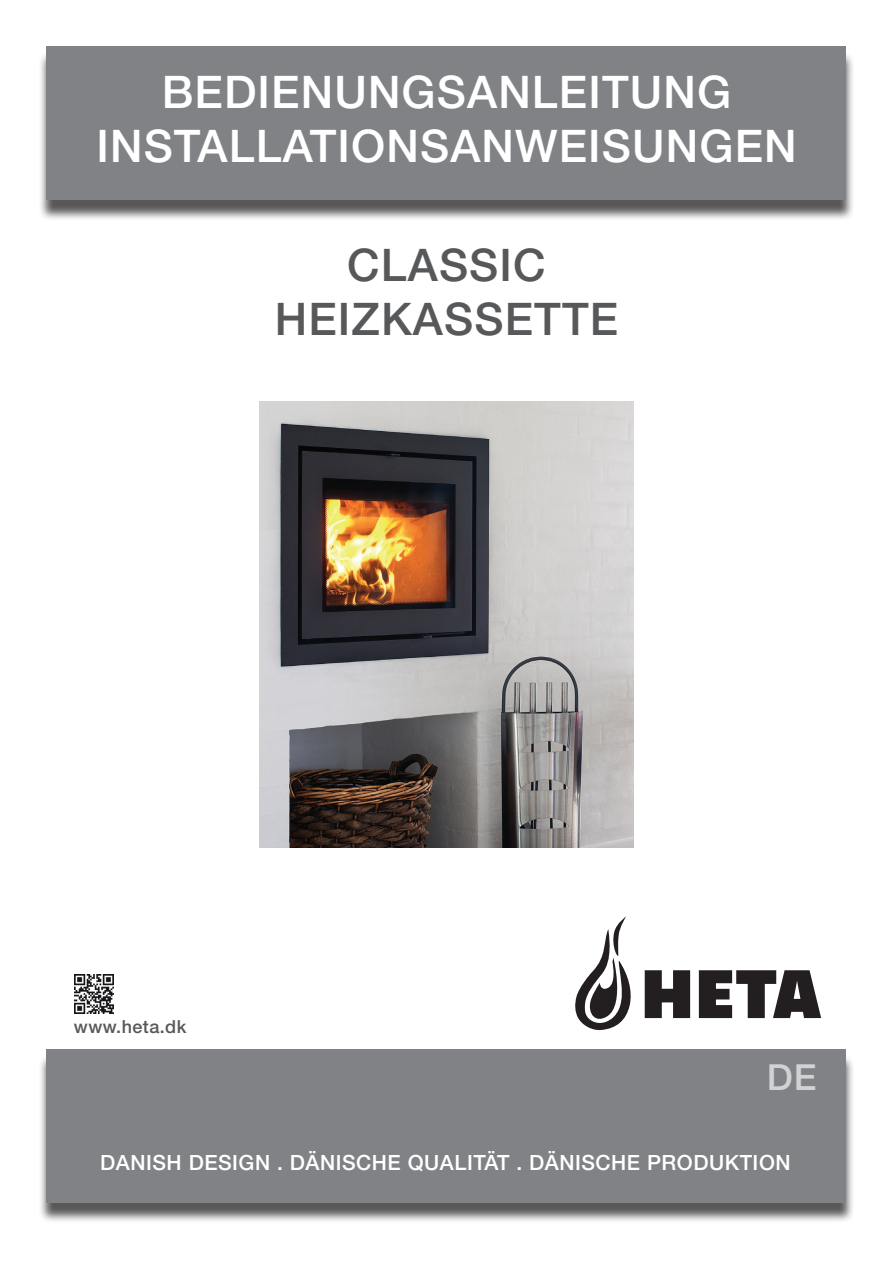
<style>
.page{position:relative;width:893px;height:1263px;background:#fff}
.page>*{position:absolute;margin:0;border:0;box-sizing:border-box;transform-origin:0 0}
.t1{font:500 45px/54px "Helvetica Neue LT Pro";letter-spacing:.025em;color:#fff;text-align:center}
.t2{font:500 45px/54px "Helvetica Neue LT Pro";letter-spacing:.025em;color:#57585a;text-align:center}
.t3{font:500 36px "Helvetica Neue LT Pro";color:#d1d2d4}
.t4{font:500 21px "Helvetica Neue LT Pro";letter-spacing:.025em;color:#fff}
.t5{font:500 18px "Helvetica Neue LT Pro";color:#57585a}
</style>
<div class="page">
<div style="left:38px;top:51px;width:816px;height:170px;background:#231f20;opacity:.75"></div>
<div style="left:47px;top:47px;width:799px;height:153px;background:#808285"></div>
<div style="left:38px;top:1054px;width:816px;height:169px;background:#231f20;opacity:.75"></div>
<div style="left:47px;top:1049px;width:799px;height:153px;background:#808285"></div>
<img style="left:75px;top:975px;width:38px;height:38px">
<svg style="left:575px;top:916px;width:56px;height:115px"></svg>
<svg style="left:645px;top:970px;width:45px;height:48px"></svg>
<svg style="left:699px;top:970px;width:122px;height:48px"></svg>
<img style="left:259px;top:402px;width:374px;height:445px">
<h1 class="t1" style="left:96px;top:64px;width:702px">BEDIENUNGSANLEITUNG<br>INSTALLATIONSANWEISUNGEN</h1>
<h1 class="t2" style="left:275px;top:237px;width:345px">CLASSIC<br>HEIZKASSETTE</h1>
<p class="t5" style="left:74px;top:1015px;width:114px">WWW.HETA.DK</p>
<h2 class="t3" style="left:767px;top:1055px;width:24px">DE</h2>
<p class="t4" style="left:100px;top:1150px;width:444px">DANISH DESIGN . DÄNISCHE QUALITÄT . DÄNISCHE</p>
<p class="t4" style="left:647px;top:1150px;width:46px">PRODU</p>
<p class="t4" style="left:725px;top:1150px;width:29px">KTION</p>
</div>
